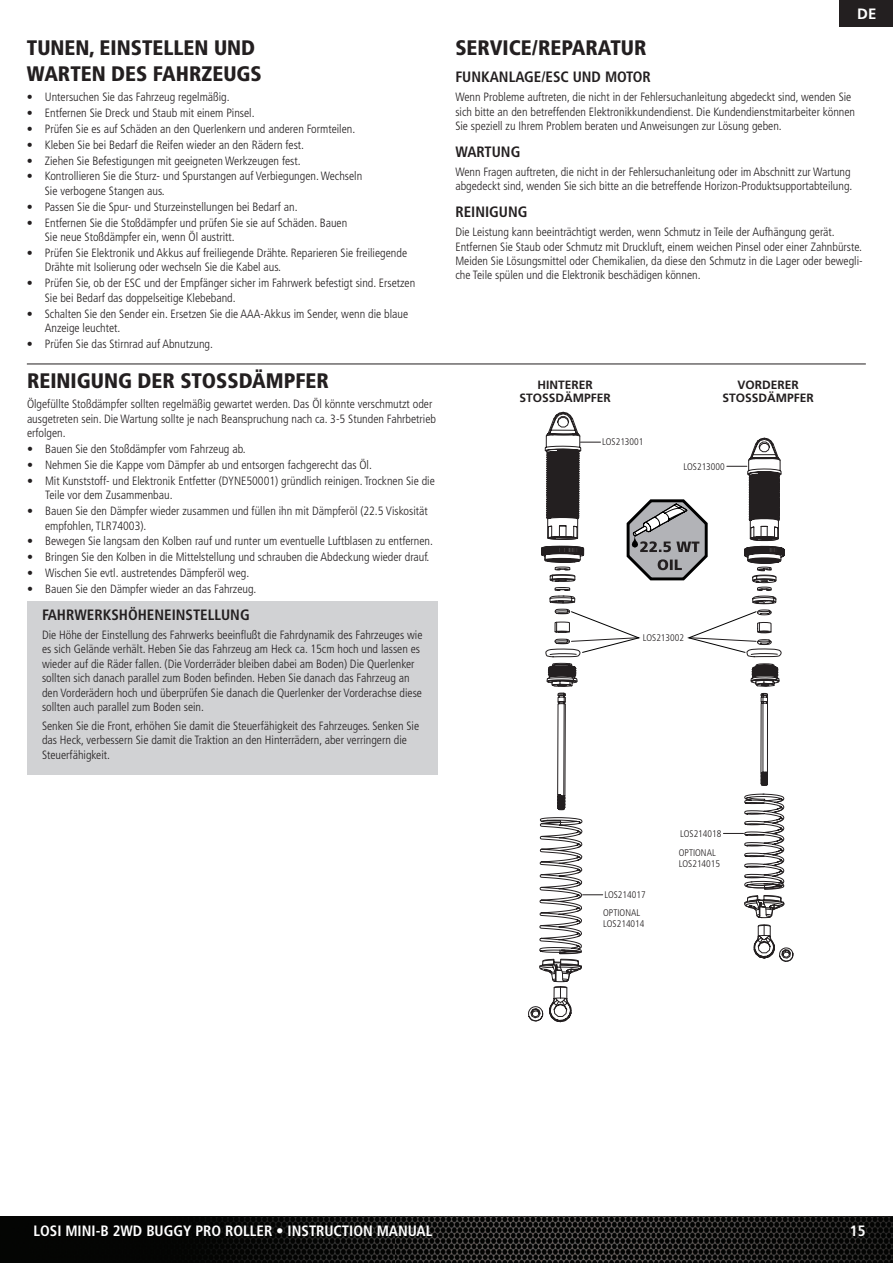
<style>
.page{position:relative;width:893px;height:1263px;background:#fff}
.page>*{position:absolute;margin:0;border:0;box-sizing:border-box;transform-origin:0 0}
.t1{font:900 condensed 21px/25.2px "Frutiger LT Std";color:#231f20}
.subheader{font:700 condensed 15px "Frutiger LT Std";color:#231f20}
.t2{font:700 condensed 15px "Frutiger LT Std";color:#fff}
.t3{font:700 15px "Frutiger LT Std";color:#fff}
.t4{font:14.4px "Myriad Pro";color:#000}
.Body{font:300 condensed 12px/14.4px "Frutiger LT Std";color:#231f20}
.Heading_2{font:700 12px/13.5px "Frutiger LT Std";color:#231f20;text-align:center}
.t5{font:300 condensed 9.6px/18.9px "Frutiger LT Std";color:#231f20}
</style>
<div class="page">
<hr style="left:27px;top:364px;width:839px;height:1px;background:#231f20">
<div style="left:27px;top:601px;width:410px;height:173px;background:#d1d2d4"></div>
<svg style="left:528px;top:412px;width:265px;height:611px"></svg>
<img style="left:0;top:1216px;width:893px;height:47px">
<div style="left:839px;top:0;width:54px;height:27px;background:#231f20"></div>
<p class="t1" style="left:27px;top:35px;width:237px">TUNEN, EINSTELLEN UND<br>WARTEN DES FAHRZEUGS</p>
<p class="Body" style="left:27px;top:90px;width:204px">• Untersuchen Sie das Fahrzeug regelmäßig.</p>
<p class="Body" style="left:27px;top:106px;width:229px">• Entfernen Sie Dreck und Staub mit einem Pinsel.</p>
<p class="Body" style="left:27px;top:122px;width:330px">• Prüfen Sie es auf Schäden an den Querlenkern und anderen Formteilen.</p>
<p class="Body" style="left:27px;top:137px;width:279px">• Kleben Sie bei Bedarf die Reifen wieder an den Rädern fest.</p>
<p class="Body" style="left:27px;top:153px;width:275px">• Ziehen Sie Befestigungen mit geeigneten Werkzeugen fest.</p>
<p class="Body" style="left:45px;top:169px;width:319px;text-indent:-18px">• Kontrollieren Sie die Sturz- und Spurstangen auf Verbiegungen. Wechseln<br>Sie verbogene Stangen aus.</p>
<p class="Body" style="left:27px;top:200px;width:272px">• Passen Sie die Spur- und Sturzeinstellungen bei Bedarf an.</p>
<p class="Body" style="left:45px;top:215px;width:304px;text-indent:-18px">• Entfernen Sie die Stoßdämpfer und prüfen Sie sie auf Schäden. Bauen<br>Sie neue Stoßdämpfer ein, wenn Öl austritt.</p>
<p class="Body" style="left:45px;top:246px;width:364px;text-indent:-18px">• Prüfen Sie Elektronik und Akkus auf freiliegende Drähte. Reparieren Sie freiliegende<br>Drähte mit Isolierung oder wechseln Sie die Kabel aus.</p>
<p class="Body" style="left:45px;top:276px;width:372px;text-indent:-18px">• Prüfen Sie, ob der ESC und der Empfänger sicher im Fahrwerk befestigt sind. Ersetzen<br>Sie bei Bedarf das doppelseitige Klebeband.</p>
<p class="Body" style="left:45px;top:306px;width:365px;text-indent:-18px">• Schalten Sie den Sender ein. Ersetzen Sie die AAA-Akkus im Sender, wenn die blaue<br>Anzeige leuchtet.</p>
<p class="Body" style="left:27px;top:337px;width:188px">• Prüfen Sie das Stirnrad auf Abnutzung.</p>
<p class="t1" style="left:27px;top:368px;width:303px">REINIGUNG DER STOSSDÄMPFER</p>
<p class="Body" style="left:27px;top:397px;width:410px">Ölgefüllte Stoßdämpfer sollten regelmäßig gewartet werden. Das Öl könnte verschmutzt oder ausgetreten sein. Die Wartung sollte je nach Beanspruchung nach ca. 3-5 Stunden Fahrbetrieb erfolgen.</p>
<p class="Body" style="left:27px;top:442px;width:220px">• Bauen Sie den Stoßdämpfer vom Fahrzeug ab.</p>
<p class="Body" style="left:27px;top:458px;width:346px">• Nehmen Sie die Kappe vom Dämpfer ab und entsorgen fachgerecht das Öl.</p>
<p class="Body" style="left:45px;top:474px;width:391px;text-indent:-18px">• Mit Kunststoff- und Elektronik Entfetter (DYNE50001) gründlich reinigen. Trocknen Sie die<br>Teile vor dem Zusammenbau.</p>
<p class="Body" style="left:45px;top:504px;width:384px;text-indent:-18px">• Bauen Sie den Dämpfer wieder zusammen und füllen ihn mit Dämpferöl (22.5 Viskosität empfohlen, TLR74003).</p>
<p class="Body" style="left:27px;top:534px;width:407px">• Bewegen Sie langsam den Kolben rauf und runter um eventuelle Luftblasen zu entfernen.</p>
<p class="Body" style="left:27px;top:550px;width:404px">• Bringen Sie den Kolben in die Mittelstellung und schrauben die Abdeckung wieder drauf.</p>
<p class="Body" style="left:27px;top:566px;width:224px">• Wischen Sie evtl. austretendes Dämpferöl weg.</p>
<p class="Body" style="left:27px;top:582px;width:231px">• Bauen Sie den Dämpfer wieder an das Fahrzeug.</p>
<p class="subheader" style="left:42px;top:606px;width:209px">FAHRWERKSHÖHENEINSTELLUNG</p>
<p class="Body" style="left:42px;top:628px;width:382px">Die Höhe der Einstellung des Fahrwerks beeinflußt die Fahrdynamik des Fahrzeuges wie es sich Gelände verhält. Heben Sie das Fahrzeug am Heck ca. 15cm hoch und lassen es wieder auf die Räder fallen. (Die Vorderräder bleiben dabei am Boden) Die Querlenker sollten sich danach parallel zum Boden befinden. Heben Sie danach das Fahrzeug an den Vorderädern hoch und überprüfen Sie danach die Querlenker der Vorderachse diese sollten auch parallel zum Boden sein.</p>
<p class="Body" style="left:42px;top:719px;width:379px">Senken Sie die Front, erhöhen Sie damit die Steuerfähigkeit des Fahrzeuges. Senken Sie das Heck, verbessern Sie damit die Traktion an den Hinterrädern, aber verringern die<br>Steuerfähigkeit.</p>
<p class="t3" style="left:857px;top:5px;width:21px">DE</p>
<p class="t1" style="left:455px;top:35px;width:193px">SERVICE/REPARATUR</p>
<p class="subheader" style="left:455px;top:68px;width:197px">FUNKANLAGE/ESC UND MOTOR</p>
<p class="Body" style="left:455px;top:90px;width:401px">Wenn Probleme auftreten, die nicht in der Fehlersuchanleitung abgedeckt sind, wenden Sie sich bitte an den betreffenden Elektronikkundendienst. Die Kundendienstmitarbeiter können<br>Sie speziell zu Ihrem Problem beraten und Anweisungen zur Lösung geben.</p>
<p class="subheader" style="left:455px;top:143px;width:67px">WARTUNG</p>
<p class="Body" style="left:455px;top:165px;width:399px">Wenn Fragen auftreten, die nicht in der Fehlersuchanleitung oder im Abschnitt zur Wartung abgedeckt sind, wenden Sie sich bitte an die betreffende Horizon-Produktsupportabteilung.</p>
<p class="subheader" style="left:455px;top:203px;width:74px">REINIGUNG</p>
<p class="Body" style="left:455px;top:225px;width:409px">Die Leistung kann beeinträchtigt werden, wenn Schmutz in Teile der Aufhängung gerät.<br>Entfernen Sie Staub oder Schmutz mit Druckluft, einem weichen Pinsel oder einer Zahnbürste.<br>Meiden Sie Lösungsmittel oder Chemikalien, da diese den Schmutz in die Lager oder bewegli&shy;che Teile spülen und die Elektronik beschädigen können.</p>
<p class="Heading_2" style="left:519px;top:378px;width:93px">HINTERER<br>STOSSDÄMPFER</p>
<p class="Heading_2" style="left:722px;top:378px;width:93px">VORDERER<br>STOSSDÄMPFER</p>
<p class="t4" style="left:552px;top:391px;width:28px">Rear</p>
<p class="t4" style="left:746px;top:391px;width:33px">Front</p>
<p class="t5" style="left:602px;top:433px;width:43px">LOS213001</p>
<p class="t5" style="left:683px;top:457px;width:43px">LOS213000</p>
<p class="t5" style="left:643px;top:628px;width:43px">LOS213002</p>
<p class="t5" style="left:604px;top:885px;width:43px">LOS214017</p>
<p class="t5" style="left:603px;top:907px;width:43px;line-height:11.6px">OPTIONAL<br>LOS214014</p>
<p class="t5" style="left:679px;top:824px;width:44px">LOS214018<br>OPTIONAL</p>
<p class="t5" style="left:679px;top:854px;width:43px">LOS214015</p>
<p class="t2" style="left:33px;top:1222px;width:400px">LOSI MINI-B 2WD BUGGY PRO ROLLER • INSTRUCTION MANUAL</p>
<p class="t2" style="left:850px;top:1222px;width:17px">15</p>
</div>
